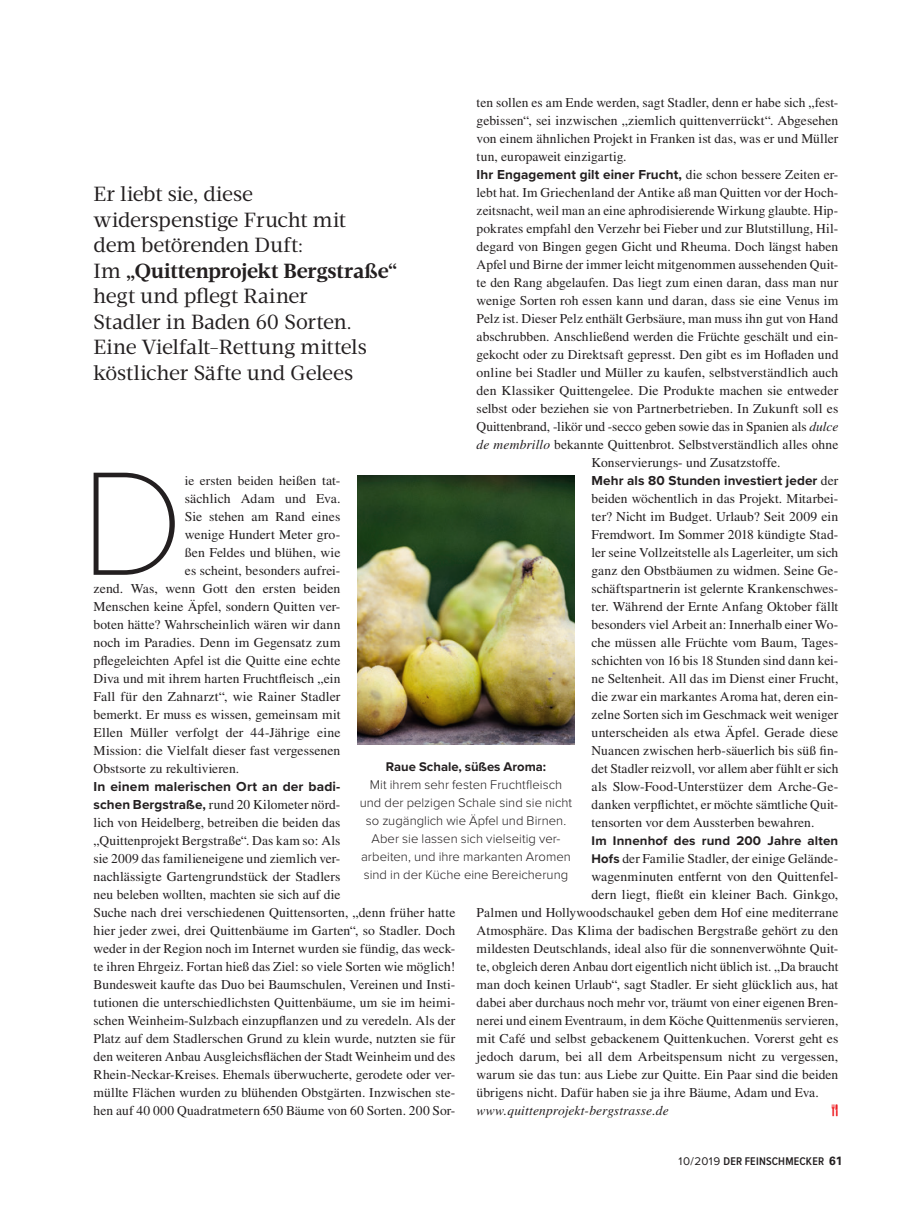
<style>
.page{position:relative;width:915px;height:1212px;background:#fff}
.page>*{position:absolute;margin:0;border:0;box-sizing:border-box;transform-origin:0 0}
.Lauftext_Block_Einzu{font:100 153.15px "Proxima Nova T";color:#231f20}
.BU{font:21px/25.5px "Velino Text";letter-spacing:-.005em;color:#231f20}
.t1{font:14.25px "Pikt Out";color:#ee1d23}
.Lauftext_Block_Einzu-2{font:13.5px/18px "Times";letter-spacing:.005em;color:#231f20;text-align:justify}
.Lauftext_Block_Einzu-3{font:700 13.5px "Proxima Nova";letter-spacing:.01em;color:#231f20}
.Lauftext_Block_Einzu-4{font:italic 13.5px "Times";letter-spacing:.01em;color:#231f20}
.BU-2{font:300 13.05px/18px "Proxima Nova";color:#231f20;text-align:center}
.Lauftext_Block_Einzu-5{font:700 13.05px "Proxima Nova";letter-spacing:.01em;color:#231f20}
.Lauftext_Block_Einzu-6{font:13.05px "Times";letter-spacing:.005em;color:#231f20}
.BU-3{font:700 13.05px "Proxima Nova";color:#231f20}
.Fußzeile{font:600 11.55px "Proxima Nova Cond";letter-spacing:.02em;color:#231f20}
.s1{font-family:"Times";font-weight:400}
.s2{font-style:italic}
.s3{font-family:"Proxima Nova";font-weight:700}
.s4{font-family:"Proxima Nova";font-weight:700;font-size:13.05px}
.s5{font-weight:700}
.s6{font-size:13.5px}
.s7{font-family:"Proxima Nova";font-weight:400}
.s8{font-family:"Univers LT Std";font-weight:700;font-size:12px}
</style>
<div class="page">
<img style="left:357px;top:475px;width:217px;height:270px">
<p class="Lauftext_Block_Einzu-2" style="left:476px;top:93px;width:363px">ten sollen es am Ende werden, sagt Stadler, denn er habe sich „fest&shy;gebissen“, sei inzwischen „ziemlich quittenverrückt“. Abgesehen von einem ähnlichen Projekt in Franken ist das, was er und Müller tun, europaweit einzigartig.</p>
<p class="Lauftext_Block_Einzu-3" style="left:476px;top:164px;width:363px">Ihr Engagement gilt einer Frucht, <span class="s1">die schon bessere Zeiten er-</span></p>
<p class="Lauftext_Block_Einzu-2" style="left:476px;top:183px;width:363px">lebt hat. Im Griechenland der Antike aß man Quitten vor der Hoch-</p>
<p class="Lauftext_Block_Einzu-2" style="left:476px;top:201px;width:363px">zeitsnacht, weil man an eine aphrodisierende Wirkung glaubte. Hip-</p>
<p class="Lauftext_Block_Einzu-2" style="left:476px;top:219px;width:363px">pokrates empfahl den Verzehr bei Fieber und zur Blutstillung, Hil-</p>
<p class="Lauftext_Block_Einzu-2" style="left:476px;top:237px;width:363px">degard von Bingen gegen Gicht und Rheuma. Doch längst haben</p>
<p class="Lauftext_Block_Einzu-2" style="left:476px;top:255px;width:363px">Apfel und Birne der immer leicht mitgenommen aussehenden Quit-</p>
<p class="Lauftext_Block_Einzu-2" style="left:476px;top:273px;width:363px">te den Rang abgelaufen. Das liegt zum einen daran, dass man nur</p>
<p class="Lauftext_Block_Einzu-2" style="left:476px;top:291px;width:363px">wenige Sorten roh essen kann und daran, dass sie eine Venus im</p>
<p class="Lauftext_Block_Einzu-2" style="left:476px;top:309px;width:363px">Pelz ist. Dieser Pelz enthält Gerbsäure, man muss ihn gut von Hand</p>
<p class="Lauftext_Block_Einzu-2" style="left:476px;top:327px;width:363px">abschrubben. Anschließend werden die Früchte geschält und ein-</p>
<p class="Lauftext_Block_Einzu-2" style="left:476px;top:345px;width:363px">gekocht oder zu Direktsaft gepresst. Den gibt es im Hofladen und</p>
<p class="Lauftext_Block_Einzu-2" style="left:476px;top:363px;width:363px">online bei Stadler und Müller zu kaufen, selbstverständlich auch</p>
<p class="Lauftext_Block_Einzu-2" style="left:476px;top:381px;width:363px">den Klassiker Quittengelee. Die Produkte machen sie entweder</p>
<p class="Lauftext_Block_Einzu-2" style="left:476px;top:399px;width:363px">selbst oder beziehen sie von Partnerbetrieben. In Zukunft soll es</p>
<p class="Lauftext_Block_Einzu-2" style="left:476px;top:417px;width:363px">Quittenbrand, -likör und -secco geben sowie das in Spanien als <span class="s2">dulce</span></p>
<p class="Lauftext_Block_Einzu-2" style="left:476px;top:435px;width:363px"><span class="s2">de membrillo</span> bekannte Quittenbrot. Selbstverständlich alles ohne</p>
<p class="Lauftext_Block_Einzu-2" style="left:591px;top:453px;width:190px">Konservierungs- und Zusatzstoffe.</p>
<p class="Lauftext_Block_Einzu-2" style="left:591px;top:471px;width:248px"><span class="s3">Mehr als 80 Stunden investiert jeder</span> der beiden wöchentlich in das Projekt. Mitarbei&shy;ter? Nicht im Budget. Urlaub? Seit 2009 ein Fremdwort. Im Sommer 2018 kündigte Stad&shy;ler seine Vollzeitstelle als Lagerleiter, um sich ganz den Obstbäumen zu widmen. Seine Ge&shy;schäftspartnerin ist gelernte Krankenschwes&shy;ter. Während der Ernte Anfang Oktober fällt besonders viel Arbeit an: Innerhalb einer Wo&shy;che müssen alle Früchte vom Baum, Tages&shy;schichten von 16 bis 18 Stunden sind dann kei&shy;ne Seltenheit. All das im Dienst einer Frucht, die zwar ein markantes Aroma hat, deren ein&shy;zelne Sorten sich im Geschmack weit weniger unterscheiden als etwa Äpfel. Gerade diese Nuancen zwischen herb-säuerlich bis süß fin&shy;det Stadler reizvoll, vor allem aber fühlt er sich als Slow-Food-Unterstüzer dem Arche-Ge&shy;danken verpflichtet, er möchte sämtliche Quit&shy;tensorten vor dem Aussterben bewahren.</p>
<p class="Lauftext_Block_Einzu-5" style="left:591px;top:831px;width:248px">Im Innenhof des rund 200 Jahre alten</p>
<p class="Lauftext_Block_Einzu-2" style="left:591px;top:849px;width:248px"><span class="s4">Hofs</span> der Familie Stadler, der einige Gelände-</p>
<p class="Lauftext_Block_Einzu-2" style="left:591px;top:867px;width:248px">wagenminuten entfernt von den Quittenfel-</p>
<p class="Lauftext_Block_Einzu-2" style="left:591px;top:885px;width:248px">dern liegt, fließt ein kleiner Bach. Ginkgo,</p>
<p class="Lauftext_Block_Einzu-2" style="left:476px;top:903px;width:363px">Palmen und Hollywoodschaukel geben dem Hof eine mediterrane</p>
<p class="Lauftext_Block_Einzu-2" style="left:476px;top:921px;width:363px">Atmosphäre. Das Klima der badischen Bergstraße gehört zu den</p>
<p class="Lauftext_Block_Einzu-2" style="left:476px;top:939px;width:363px">mildesten Deutschlands, ideal also für die sonnenverwöhnte Quit-</p>
<p class="Lauftext_Block_Einzu-2" style="left:476px;top:957px;width:363px">te, obgleich deren Anbau dort eigentlich nicht üblich ist. „Da braucht</p>
<p class="Lauftext_Block_Einzu-2" style="left:476px;top:975px;width:363px">man doch keinen Urlaub“, sagt Stadler. Er sieht glücklich aus, hat</p>
<p class="Lauftext_Block_Einzu-2" style="left:476px;top:993px;width:363px">dabei aber durchaus noch mehr vor, träumt von einer eigenen Bren-</p>
<p class="Lauftext_Block_Einzu-2" style="left:476px;top:1011px;width:363px">nerei und einem Eventraum, in dem Köche Quittenmenüs servieren,</p>
<p class="Lauftext_Block_Einzu-2" style="left:476px;top:1029px;width:363px">mit Café und selbst gebackenem Quittenkuchen. Vorerst geht es</p>
<p class="Lauftext_Block_Einzu-2" style="left:476px;top:1047px;width:363px">jedoch darum, bei all dem Arbeitspensum nicht zu vergessen,</p>
<p class="Lauftext_Block_Einzu-2" style="left:476px;top:1065px;width:363px">warum sie das tun: aus Liebe zur Quitte. Ein Paar sind die beiden</p>
<p class="Lauftext_Block_Einzu-2" style="left:476px;top:1083px;width:343px">übrigens nicht. Dafür haben sie ja ihre Bäume, Adam und Eva.</p>
<p class="Lauftext_Block_Einzu-4" style="left:476px;top:1103px;width:194px">www.quittenprojekt-bergstrasse.de</p>
<p class="BU" style="left:94px;top:182px;width:305px">Er liebt sie, diese widerspenstige Frucht mit<br>dem betörenden Duft:<br>Im <span class="s5">„Quittenprojekt Bergstraße“ </span>hegt und pflegt Rainer<br>Stadler in Baden 60 Sorten.<br>Eine Vielfalt-Rettung mittels köstlicher Säfte und Gelees</p>
<p class="Lauftext_Block_Einzu" style="left:80px;top:409px;width:106px">D</p>
<p class="Lauftext_Block_Einzu-6" style="left:185px;top:473px;width:157px">ie ersten beiden <span class="s6">heißen tat-</span></p>
<p class="Lauftext_Block_Einzu-2" style="left:185px;top:489px;width:157px">sächlich Adam und Eva.</p>
<p class="Lauftext_Block_Einzu-2" style="left:185px;top:507px;width:157px">Sie stehen am Rand eines</p>
<p class="Lauftext_Block_Einzu-2" style="left:185px;top:525px;width:157px">wenige Hundert Meter gro-</p>
<p class="Lauftext_Block_Einzu-2" style="left:185px;top:543px;width:157px">ßen Feldes und blühen, wie</p>
<p class="Lauftext_Block_Einzu-2" style="left:185px;top:561px;width:157px">es scheint, besonders aufrei-</p>
<p class="Lauftext_Block_Einzu-2" style="left:94px;top:579px;width:248px">zend. Was, wenn Gott den ersten beiden</p>
<p class="Lauftext_Block_Einzu-2" style="left:94px;top:597px;width:248px">Menschen keine Äpfel, sondern Quitten ver-</p>
<p class="Lauftext_Block_Einzu-2" style="left:94px;top:615px;width:248px">boten hätte? Wahrscheinlich wären wir dann</p>
<p class="Lauftext_Block_Einzu-2" style="left:94px;top:633px;width:248px">noch im Paradies. Denn im Gegensatz zum</p>
<p class="Lauftext_Block_Einzu-2" style="left:94px;top:651px;width:248px">pflegeleichten Apfel ist die Quitte eine echte</p>
<p class="Lauftext_Block_Einzu-2" style="left:94px;top:669px;width:248px">Diva und mit ihrem harten Fruchtfleisch „ein</p>
<p class="Lauftext_Block_Einzu-2" style="left:94px;top:687px;width:248px">Fall für den Zahnarzt“, wie Rainer Stadler</p>
<p class="Lauftext_Block_Einzu-2" style="left:94px;top:705px;width:248px">bemerkt. Er muss es wissen, gemeinsam mit</p>
<p class="Lauftext_Block_Einzu-2" style="left:94px;top:723px;width:248px">Ellen Müller verfolgt der 44-Jährige eine</p>
<p class="Lauftext_Block_Einzu-2" style="left:94px;top:741px;width:248px">Mission: die Vielfalt dieser fast vergessenen</p>
<p class="Lauftext_Block_Einzu-2" style="left:94px;top:759px;width:147px">Obstsorte zu rekultivieren.</p>
<p class="Lauftext_Block_Einzu-2" style="left:94px;top:777px;width:363px;text-align:left"><span class="s3">In einem malerischen Ort an der badi-<br>schen Bergstraße,</span> rund 20 Kilometer nörd-<br>lich von Heidelberg, betreiben die beiden das<br>„Quittenprojekt Bergstraße“. Das kam so: Als<br>sie 2009 das familieneigene und ziemlich ver-<br>nachlässigte Gartengrundstück der Stadlers<br>neu beleben wollten, machten sie sich auf die<br>Suche nach drei verschiedenen Quittensorten, „denn früher hatte hier jeder zwei, drei Quittenbäume im Garten“, so Stadler. Doch weder in der Region noch im Internet wurden sie fündig, das weck&shy;te ihren Ehrgeiz. Fortan hieß das Ziel: so viele Sorten wie möglich!<br>Bundesweit kaufte das Duo bei Baumschulen, Vereinen und Insti&shy;tutionen die unterschiedlichsten Quittenbäume, um sie im heimi&shy;schen Weinheim-Sulzbach einzupflanzen und zu veredeln. Als der Platz auf dem Stadlerschen Grund zu klein wurde, nutzten sie für den weiteren Anbau Ausgleichsflächen der Stadt Weinheim und des Rhein-Neckar-Kreises. Ehemals überwucherte, gerodete oder ver&shy;müllte Flächen wurden zu blühenden Obstgärten. Inzwischen ste&shy;hen auf 40 000 Quadratmetern 650 Bäume von 60 Sorten. 200 Sor-</p>
<p class="BU-3" style="left:386px;top:756px;width:162px">Raue Schale, süßes Aroma:</p>
<p class="BU-2" style="left:359px;top:774px;width:214px">Mit ihrem sehr festen Fruchtfleisch und der pelzigen Schale sind sie nicht so zugänglich wie Äpfel und Birnen.<br>Aber sie lassen sich vielseitig ver&shy;arbeiten, und ihre markanten Aromen sind in der Küche eine Bereicherung</p>
<p class="t1" style="left:831px;top:1102px;width:9px">r</p>
<p class="Fußzeile" style="left:678px;top:1153px;width:165px"><span class="s7">10/2019</span> DER FEINSCHMECKER <span class="s8">61</span></p>
</div>
